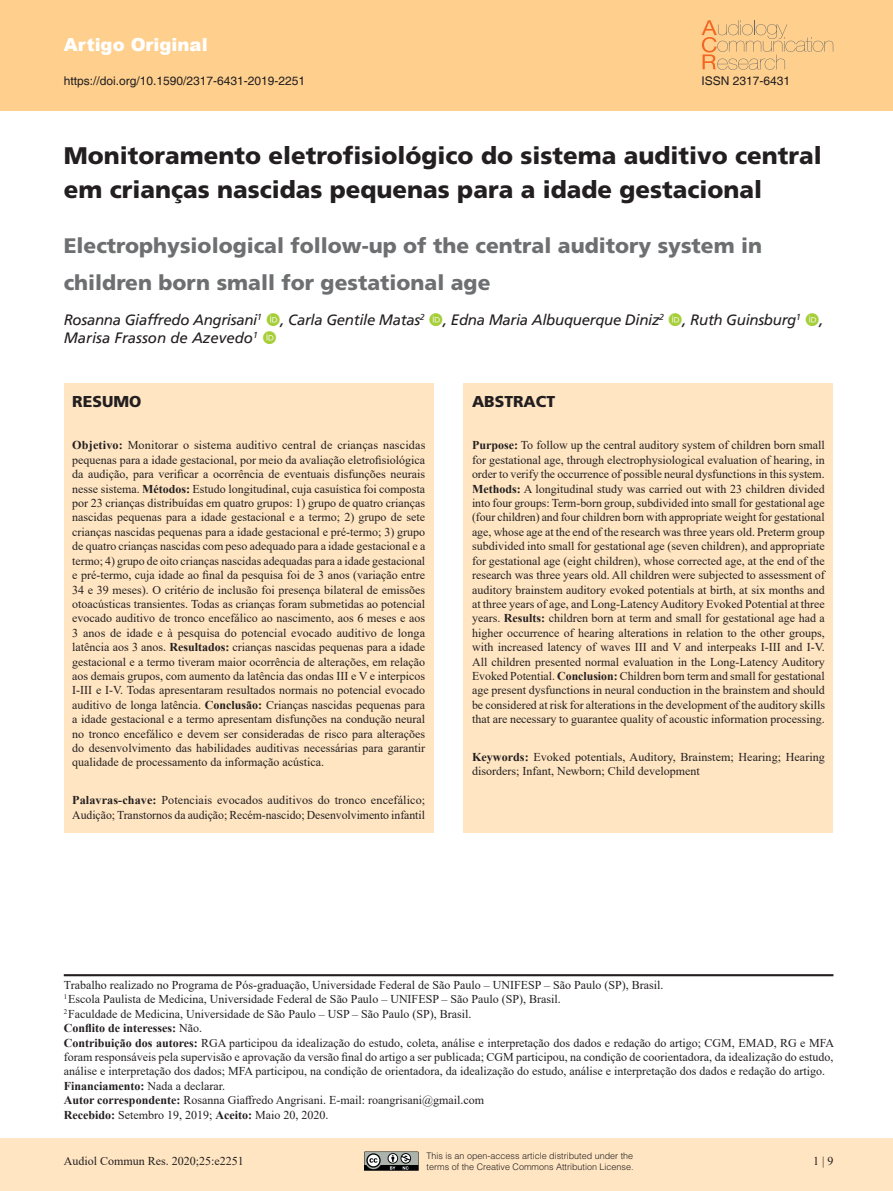
<style>
.page{position:relative;width:893px;height:1191px;background:#fff}
.page>*{position:absolute;margin:0;border:0;box-sizing:border-box;transform-origin:0 0}
.ArticleTitle{font:900 24px/34.5px "Frutiger LT Std";color:#231f20}
.ArticleTitle-Trans1{font:900 21px/37.5px "Frutiger LT Std";color:#6d6f71}
.t1{font:900 18px "Arial";color:#fff}
.AbstractTitle-Trans1{font:900 15.75px "Frutiger LT Std";color:#231f20}
.AbstractTitle{font:900 15.75px "Frutiger LT Std";color:#231f20}
.Authors{font:italic 15px/18px "Frutiger LT";letter-spacing:-.02em;color:#231f20}
.Abstract{font:12px/14.4px "Times New Roman";color:#231f20;text-align:justify}
.Abstract-Trans1{font:12px/14.4px "Times New Roman";color:#231f20;text-align:justify}
.fnAuthor-notesContri{font:12px/14.4px "Times New Roman";color:#231f20;text-align:justify}
.Affiliations{font:12px "Times New Roman";color:#231f20}
.Keywords{font:12px/14.4px "Times New Roman";letter-spacing:-.005em;color:#231f20}
.Keywords-Trans1{font:12px/14.4px "Times New Roman";letter-spacing:.005em;color:#231f20}
.fnArticleOther{font:12px "Times New Roman";color:#231f20}
.Correspondence{font:12px "Times New Roman";color:#231f20}
.t2{font:12px "Helvetica";color:#231f20}
.History{font:12px "Times New Roman";color:#231f20}
.fnSupported-by{font:700 12px "Times New Roman";color:#231f20}
.fnConflict{font:700 12px "Times New Roman";color:#231f20}
.t3{font:300 9px/10.8px "Helvetica LT Std";color:#231f20}
.s1{font-weight:700}
.s2{font-weight:400}
</style>
<div class="page">
<div style="left:0;top:0;width:893px;height:111px;background:#fecf8d"></div>
<svg style="left:702px;top:20px;width:131px;height:50px"></svg>
<div style="left:0;top:1138px;width:893px;height:53px;background:#ffe5c2"></div>
<svg style="left:364px;top:1151px;width:55px;height:20px"></svg>
<div style="left:64px;top:383px;width:370px;height:449px;background:#ffe5c2"></div>
<div style="left:463px;top:383px;width:370px;height:449px;background:#ffe5c2"></div>
<hr style="left:64px;top:974px;width:769px;height:2px;background:#231f20">
<h3 class="t1" style="left:64px;top:32px;width:145px">Artigo Original</h3>
<p class="t2" style="left:64px;top:74px;width:243px">https://doi.org/10.1590/2317-6431-2019-2251</p>
<p class="t2" style="left:701px;top:74px;width:90px">ISSN 2317-6431</p>
<p class="ArticleTitle" style="left:64px;top:138px;width:760px">Monitoramento eletrofisiológico do sistema auditivo central em crianças nascidas pequenas para a idade gestacional</p>
<p class="ArticleTitle-Trans1" style="left:64px;top:226px;width:700px">Electrophysiological follow-up of the central auditory system in children born small for gestational age</p>
<p class="Authors" style="left:64px;top:311px;width:761px">Rosanna Giaffredo Angrisani<sup>1</sup> , Carla Gentile Matas<sup>2</sup> , Edna Maria Albuquerque Diniz<sup>2</sup> , Ruth Guinsburg<sup>1</sup> ,<br>Marisa Frasson de Azevedo<sup>1</sup></p>
<p class="AbstractTitle" style="left:72px;top:392px;width:71px">RESUMO</p>
<p class="Abstract" style="left:72px;top:438px;width:355px"><span class="s1">Objetivo:</span> Monitorar o sistema auditivo central de crianças nascidas pequenas para a idade gestacional, por meio da avaliação eletrofisiológica da audição, para verificar a ocorrência de eventuais disfunções neurais nesse sistema. <span class="s1">Métodos:</span> Estudo longitudinal, cuja casuística foi composta por 23 crianças distribuídas em quatro grupos: 1) grupo de quatro crianças nascidas pequenas para a idade gestacional e a termo; 2) grupo de sete crianças nascidas pequenas para a idade gestacional e pré-termo; 3) grupo de quatro crianças nascidas com peso adequado para a idade gestacional e a termo; 4) grupo de oito crianças nascidas adequadas para a idade gestacional e pré-termo, cuja idade ao final da pesquisa foi de 3 anos (variação entre 34 e 39 meses). O critério de inclusão foi presença bilateral de emissões otoacústicas transientes. Todas as crianças foram submetidas ao potencial evocado auditivo de tronco encefálico ao nascimento, aos 6 meses e aos 3 anos de idade e à pesquisa do potencial evocado auditivo de longa latência aos 3 anos. <span class="s1">Resultados:</span> crianças nascidas pequenas para a idade gestacional e a termo tiveram maior ocorrência de alterações, em relação aos demais grupos, com aumento da latência das ondas III e V e interpicos I-III e I-V. Todas apresentaram resultados normais no potencial evocado auditivo de longa latência. <span class="s1">Conclusão:</span> Crianças nascidas pequenas para a idade gestacional e a termo apresentam disfunções na condução neural no tronco encefálico e devem ser consideradas de risco para alterações do desenvolvimento das habilidades auditivas necessárias para garantir qualidade de processamento da informação acústica.</p>
<p class="Keywords" style="left:72px;top:792px;width:354px"><span class="s1">Palavras-chave:</span> Potenciais evocados auditivos do tronco encefálico;<br>Audição; Transtornos da audição; Recém-nascido; Desenvolvimento infantil</p>
<p class="AbstractTitle-Trans1" style="left:472px;top:392px;width:85px">ABSTRACT</p>
<p class="Abstract-Trans1" style="left:472px;top:438px;width:354px"><span class="s1">Purpose:</span> To follow up the central auditory system of children born small for gestational age, through electrophysiological evaluation of hearing, in order to verify the occurrence of possible neural dysfunctions in this system.<br><span class="s1">Methods:</span> A longitudinal study was carried out with 23 children divided into four groups: Term-born group, subdivided into small for gestational age (four children) and four children born with appropriate weight for gestational age, whose age at the end of the research was three years old. Preterm group subdivided into small for gestational age (seven children), and appropriate for gestational age (eight children), whose corrected age, at the end of the research was three years old. All children were subjected to assessment of auditory brainstem auditory evoked potentials at birth, at six months and at three years of age, and Long-Latency Auditory Evoked Potential at three years. <span class="s1">Results:</span> children born at term and small for gestational age had a higher occurrence of hearing alterations in relation to the other groups, with increased latency of waves III and V and interpeaks I-III and I-V.<br>All children presented normal evaluation in the Long-Latency Auditory Evoked Potential. <span class="s1">Conclusion:</span> Children born term and small for gestational age present dysfunctions in neural conduction in the brainstem and should be considered at risk for alterations in the development of the auditory skills that are necessary to guarantee quality of acoustic information processing.</p>
<p class="Keywords-Trans1" style="left:472px;top:749px;width:354px"><span class="s1">Keywords:</span> Evoked potentials, Auditory, Brainstem; Hearing; Hearing disorders; Infant, Newborn; Child development</p>
<p class="fnArticleOther" style="left:64px;top:976px;width:601px">Trabalho realizado no Programa de Pós-graduação, Universidade Federal de São Paulo – UNIFESP – São Paulo (SP), Brasil.</p>
<p class="Affiliations" style="left:64px;top:991px;width:499px"><sup>1</sup>Escola Paulista de Medicina, Universidade Federal de São Paulo – UNIFESP – São Paulo (SP), Brasil.</p>
<p class="Affiliations" style="left:64px;top:1005px;width:409px"><sup>2</sup>Faculdade de Medicina, Universidade de São Paulo – USP – São Paulo (SP), Brasil.</p>
<p class="fnConflict" style="left:64px;top:1019px;width:140px">Conflito de interesses: <span class="s2">Não.</span></p>
<p class="fnAuthor-notesContri" style="left:64px;top:1035px;width:772px"><span class="s1">Contribuição dos autores:</span> RGA participou da idealização do estudo, coleta, análise e interpretação dos dados e redação do artigo; CGM, EMAD, RG e MFA foram responsáveis pela supervisão e aprovação da versão final do artigo a ser publicada; CGM participou, na condição de coorientadora, da idealização do estudo, análise e interpretação dos dados; MFA participou, na condição de orientadora, da idealização do estudo, análise e interpretação dos dados e redação do artigo.</p>
<p class="fnSupported-by" style="left:64px;top:1077px;width:163px">Financiamento: <span class="s2">Nada a declarar.</span></p>
<p class="Correspondence" style="left:64px;top:1091px;width:422px"><span class="s1">Autor correspondente:</span> Rosanna Giaffredo Angrisani. E-mail: roangrisani@gmail.com</p>
<p class="History" style="left:64px;top:1106px;width:266px"><span class="s1">Recebido:</span> Setembro 19, 2019; <span class="s1">Aceito:</span> Maio 20, 2020.</p>
<p class="t3" style="left:426px;top:1150px;width:209px">This is an open-access article distributed under the terms of the Creative Commons Attribution License.</p>
<p class="Abstract" style="left:64px;top:1153px;width:182px">Audiol Commun Res. 2020;25:e2251</p>
<p class="Abstract" style="left:813px;top:1153px;width:22px">1 | 9</p>
</div>
